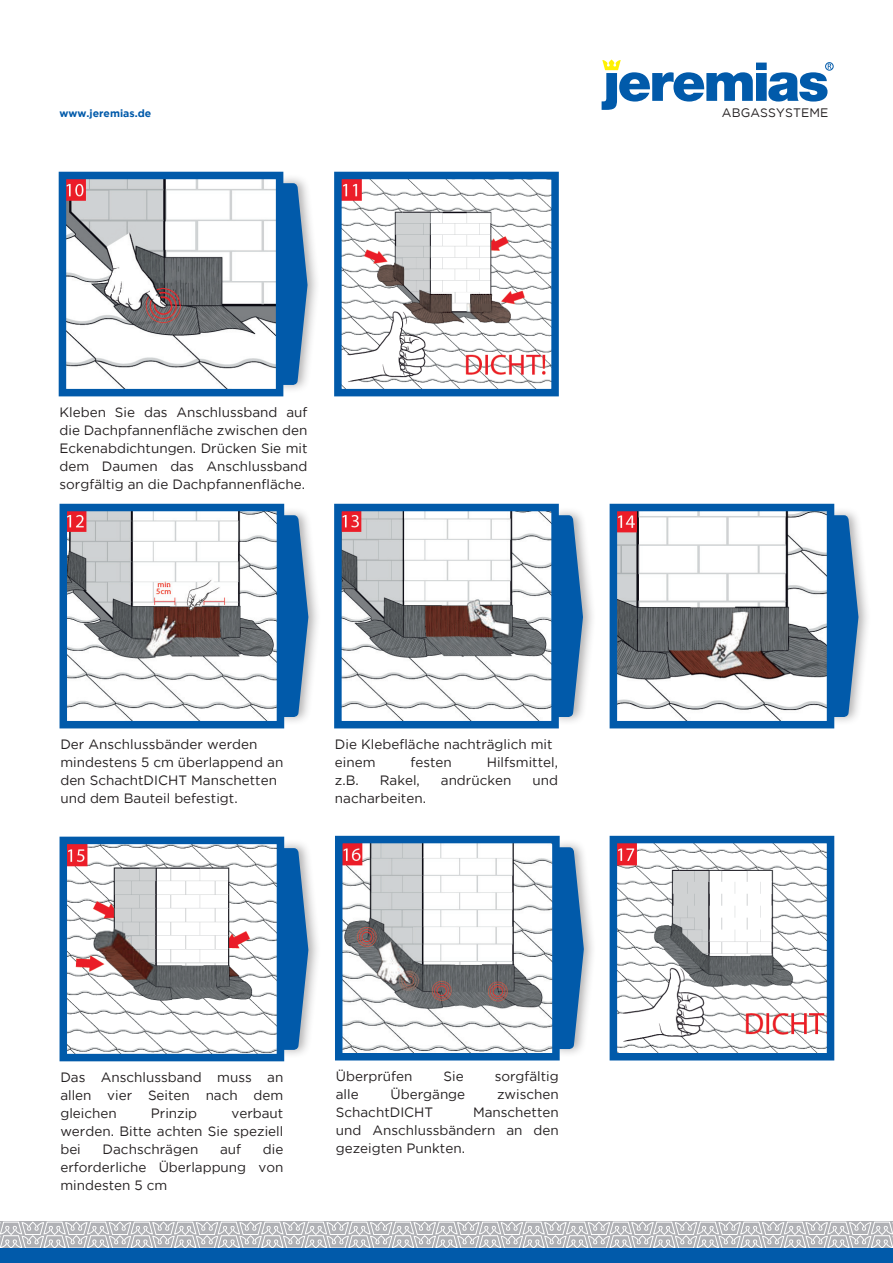
<style>
.page{position:relative;width:893px;height:1263px;background:#fff}
.page>*{position:absolute;margin:0;border:0;box-sizing:border-box;transform-origin:0 0}
.t1{font:13.5px/18px "Gotham";color:#231f20;text-align:justify}
.t2{font:12.3px "Gotham";letter-spacing:.01em;color:#231f20}
.t3{font:700 10.5px "Gotham";color:#015aaa}
</style>
<div class="page">
<div style="left:547px;top:838px;width:50px;height:220px;background:#231f20;opacity:.35"></div>
<div style="left:552px;top:847px;width:22px;height:202px;background:#015aaa;border-radius:4px"></div>
<div style="left:271px;top:174px;width:50px;height:220px;background:#231f20;opacity:.35"></div>
<div style="left:276px;top:183px;width:22px;height:202px;background:#015aaa;border-radius:4px"></div>
<div style="left:272px;top:506px;width:50px;height:220px;background:#231f20;opacity:.35"></div>
<div style="left:277px;top:515px;width:21px;height:202px;background:#015aaa;border-radius:4px"></div>
<div style="left:547px;top:506px;width:49px;height:220px;background:#231f20;opacity:.35"></div>
<div style="left:551px;top:515px;width:22px;height:202px;background:#015aaa;border-radius:4px"></div>
<div style="left:822px;top:506px;width:50px;height:220px;background:#231f20;opacity:.35"></div>
<div style="left:827px;top:515px;width:21px;height:202px;background:#015aaa;border-radius:4px"></div>
<div style="left:272px;top:839px;width:50px;height:220px;background:#231f20;opacity:.35"></div>
<div style="left:277px;top:848px;width:21px;height:202px;background:#015aaa;border-radius:4px"></div>
<svg style="left:602px;top:60px;width:230px;height:50px"></svg>
<div style="left:825px;top:62px;width:8px;height:8px;border:1px solid #015aaa;border-radius:50%"></div>
<svg style="left:0;top:1221px;width:893px;height:27px;background:#c6c6c9"></svg>
<div style="left:0;top:1248px;width:893px;height:15px;background:#015aaa"></div>
<svg style="left:58px;top:171px;width:229px;height:226px"></svg>
<svg style="left:334px;top:171px;width:225px;height:226px"></svg>
<svg style="left:59px;top:503px;width:229px;height:226px"></svg>
<svg style="left:334px;top:503px;width:229px;height:226px"></svg>
<svg style="left:609px;top:503px;width:229px;height:226px"></svg>
<svg style="left:59px;top:836px;width:229px;height:226px"></svg>
<svg style="left:609px;top:835px;width:226px;height:226px"></svg>
<svg style="left:335px;top:835px;width:228px;height:226px"></svg>
<p class="t3" style="left:60px;top:106px;width:93px">www.jeremias.de</p>
<p class="t2" style="left:722px;top:105px;width:108px">ABGASSYSTEME</p>
<p class="t1" style="left:60px;top:403px;width:250px">Kleben Sie das Anschlussband auf die Dachpfannenfläche zwischen den Eckenabdichtungen. Drücken Sie mit dem Daumen das Anschlussband sorgfältig an die Dachpfannenfläche.</p>
<p class="t1" style="left:60px;top:735px;width:224px;text-align:left">Der Anschlussbänder werden mindestens 5 cm überlappend an den SchachtDICHT Manschetten und dem Bauteil befestigt.</p>
<p class="t1" style="left:335px;top:735px;width:219px">Die Klebefläche nachträglich mit einem</p>
<p class="t1" style="left:410px;top:753px;width:43px">festen</p>
<p class="t1" style="left:487px;top:753px;width:73px">Hilfsmittel,</p>
<p class="t1" style="left:335px;top:771px;width:25px">z.B.</p>
<p class="t1" style="left:380px;top:771px;width:42px">Rakel,</p>
<p class="t1" style="left:441px;top:771px;width:72px">andrücken</p>
<p class="t1" style="left:532px;top:771px;width:27px">und</p>
<p class="t1" style="left:335px;top:789px;width:93px">nacharbeiten.</p>
<p class="t1" style="left:60px;top:1068px;width:224px">Das Anschlussband muss an allen vier Seiten nach dem gleichen</p>
<p class="t1" style="left:60px;top:1104px;width:224px;text-indent:171px">verbaut werden. Bitte achten Sie speziell bei</p>
<p class="t1" style="left:151px;top:1104px;width:48px">Prinzip</p>
<p class="t1" style="left:103px;top:1140px;width:97px">Dachschrägen</p>
<p class="t1" style="left:220px;top:1140px;width:23px">auf</p>
<p class="t1" style="left:60px;top:1140px;width:224px;text-indent:202px">die erforderliche Überlappung von mindesten 5 cm</p>
<p class="t1" style="left:336px;top:1067px;width:78px">Überprüfen</p>
<p class="t1" style="left:443px;top:1067px;width:22px">Sie</p>
<p class="t1" style="left:495px;top:1067px;width:66px">sorgfältig</p>
<p class="t1" style="left:336px;top:1085px;width:24px">alle</p>
<p class="t1" style="left:391px;top:1085px;width:76px">Übergänge</p>
<p class="t1" style="left:497px;top:1085px;width:63px">zwischen</p>
<p class="t1" style="left:336px;top:1103px;width:99px">SchachtDICHT</p>
<p class="t1" style="left:336px;top:1103px;width:224px;text-indent:137px">Manschetten und Anschlussbändern an den gezeigten Punkten.</p>
</div>
